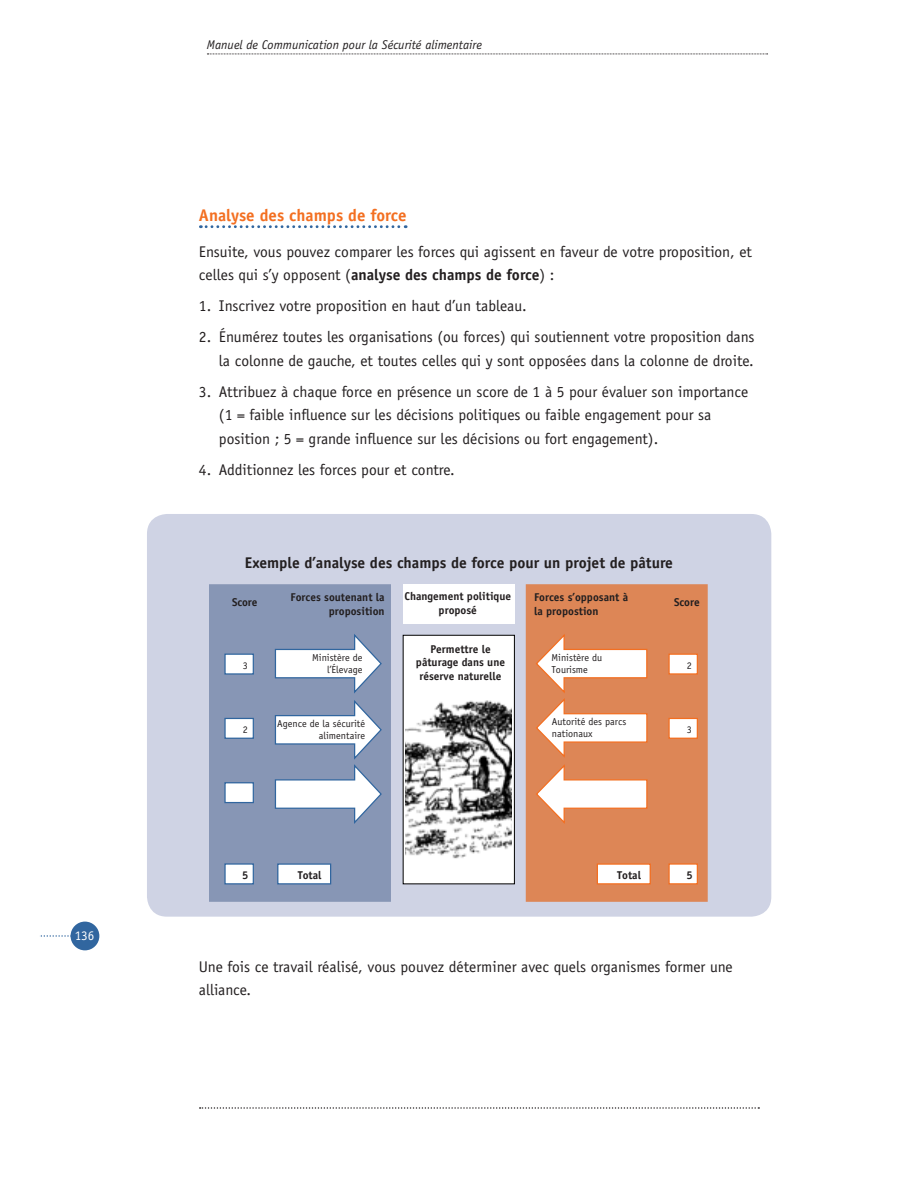
<style>
.page{position:relative;width:918px;height:1188px;background:#fff}
.page>*{position:absolute;margin:0;border:0;box-sizing:border-box;transform-origin:0 0}
.t1{font:700 16.95px "Officina Sans";color:#f36f21}
.t2{font:15.45px/23.2px "Officina Sans";color:#231f20}
.t3{font:700 15.45px "Officina Sans";color:#231f20}
.t4{font:13.2px "Officina Sans";color:#fff}
.t5{font:italic 12.75px "Officina Sans";color:#231f20}
.t6{font:700 11.4px/13.6px "Officina Sans";color:#231f20;text-align:center}
.t7{font:10.2px/12.1px "Officina Sans";color:#231f20}
.s1{font-weight:700}
</style>
<div class="page">
<svg style="left:40px;top:935px;width:31px;height:2px"></svg>
<svg style="left:207px;top:54px;width:561px;height:1px"></svg>
<svg style="left:200px;top:1107px;width:559px;height:2px"></svg>
<div style="left:71px;top:922px;width:28px;height:28px;background:#31669f;border-radius:50%"></div>
<div style="left:147px;top:514px;width:624px;height:403px;background:#cfd3e4;border-radius:20px"></div>
<svg style="left:200px;top:225px;width:206px;height:3px"></svg>
<div style="left:526px;top:584px;width:182px;height:318px;background:#dd8656"></div>
<div style="left:209px;top:584px;width:182px;height:318px;background:#8796b5"></div>
<svg style="left:274px;top:634px;width:108px;height:190px"></svg>
<div style="left:225px;top:654px;width:28px;height:20px;background:#fff"></div>
<div style="left:224px;top:654px;width:30px;height:21px;border:1px solid #31669f"></div>
<div style="left:225px;top:718px;width:28px;height:20px;background:#fff"></div>
<div style="left:224px;top:718px;width:30px;height:21px;border:1px solid #31669f"></div>
<svg style="left:536px;top:634px;width:112px;height:190px"></svg>
<div style="left:669px;top:654px;width:28px;height:20px;background:#fff"></div>
<div style="left:668px;top:654px;width:30px;height:21px;border:1px solid #f36f21"></div>
<div style="left:669px;top:718px;width:28px;height:20px;background:#fff"></div>
<div style="left:668px;top:718px;width:30px;height:21px;border:1px solid #f36f21"></div>
<div style="left:225px;top:783px;width:28px;height:20px;background:#fff"></div>
<div style="left:224px;top:782px;width:30px;height:21px;border:1px solid #31669f"></div>
<div style="left:669px;top:864px;width:28px;height:20px;background:#fff"></div>
<div style="left:668px;top:863px;width:30px;height:21px;border:1px solid #f36f21"></div>
<div style="left:278px;top:864px;width:53px;height:20px;background:#fff"></div>
<div style="left:277px;top:863px;width:54px;height:21px;border:1px solid #31669f"></div>
<div style="left:597px;top:864px;width:53px;height:20px;background:#fff"></div>
<div style="left:597px;top:863px;width:54px;height:21px;border:1px solid #f36f21"></div>
<div style="left:225px;top:864px;width:28px;height:20px;background:#fff"></div>
<div style="left:224px;top:863px;width:30px;height:21px;border:1px solid #31669f"></div>
<div style="left:403px;top:635px;width:111px;height:249px;background:#fff"></div>
<div style="left:403px;top:635px;width:112px;height:249px;border:1px solid #000"></div>
<img style="left:405px;top:700px;width:107px;height:159px">
<div style="left:403px;top:584px;width:111px;height:40px;background:#fff"></div>
<p class="t4" style="left:75px;top:931px;width:21px">136</p>
<p class="t5" style="left:207px;top:40px;width:277px">Manuel de Communication pour la Sécurité alimentaire</p>
<p class="t1" style="left:199px;top:209px;width:209px">Analyse des champs de force</p>
<p class="t2" style="left:199px;top:241px;width:555px">Ensuite, vous pouvez comparer les forces qui agissent en faveur de votre proposition, et celles qui s’y opposent (<span class="s1">analyse des champs de force</span>) :</p>
<p class="t2" style="left:199px;top:296px;width:329px">1. Inscrivez votre proposition en haut d’un tableau.</p>
<p class="t2" style="left:199px;top:327px;width:557px;text-align:right">2. Énumérez toutes les organisations (ou forces) qui soutiennent votre proposition dans la colonne de gauche, et toutes celles qui y sont opposées dans la colonne de droite.</p>
<p class="t2" style="left:219px;top:381px;width:531px;text-indent:-20px">3. Attribuez à chaque force en présence un score de 1 à 5 pour évaluer son importance (1 = faible influence sur les décisions politiques ou faible engagement pour sa position ; 5 = grande influence sur les décisions ou fort engagement).</p>
<p class="t2" style="left:199px;top:459px;width:257px">4. Additionnez les forces pour et contre.</p>
<p class="t3" style="left:245px;top:557px;width:430px">Exemple d’analyse des champs de force pour un projet de pâture</p>
<p class="t6" style="left:404px;top:590px;width:108px">Changement politique proposé</p>
<p class="t6" style="left:416px;top:643px;width:91px">Permettre le pâturage dans une réserve naturelle</p>
<p class="t6" style="left:290px;top:591px;width:96px;text-align:right">Forces soutenant la proposition</p>
<p class="t6" style="left:534px;top:591px;width:96px;text-align:left">Forces s’opposant à la propostion</p>
<p class="t6" style="left:232px;top:597px;width:27px">Score</p>
<p class="t6" style="left:674px;top:597px;width:27px">Score</p>
<p class="t7" style="left:551px;top:652px;width:52px">Ministère du<br>Tourisme</p>
<p class="t7" style="left:312px;top:652px;width:52px;text-align:right">Ministère de l’Élevage</p>
<p class="t7" style="left:243px;top:660px;width:7px">3</p>
<p class="t7" style="left:687px;top:660px;width:7px">2</p>
<p class="t7" style="left:243px;top:724px;width:7px">2</p>
<p class="t7" style="left:277px;top:718px;width:89px;text-align:right">Agence de la sécurité alimentaire</p>
<p class="t7" style="left:552px;top:717px;width:76px">Autorité des parcs nationaux</p>
<p class="t7" style="left:687px;top:724px;width:7px">3</p>
<p class="t6" style="left:242px;top:869px;width:8px">5</p>
<p class="t6" style="left:298px;top:869px;width:25px">Total</p>
<p class="t6" style="left:617px;top:869px;width:25px">Total</p>
<p class="t6" style="left:686px;top:869px;width:8px">5</p>
<p class="t2" style="left:199px;top:956px;width:535px">Une fois ce travail réalisé, vous pouvez déterminer avec quels organismes former une alliance.</p>
</div>
